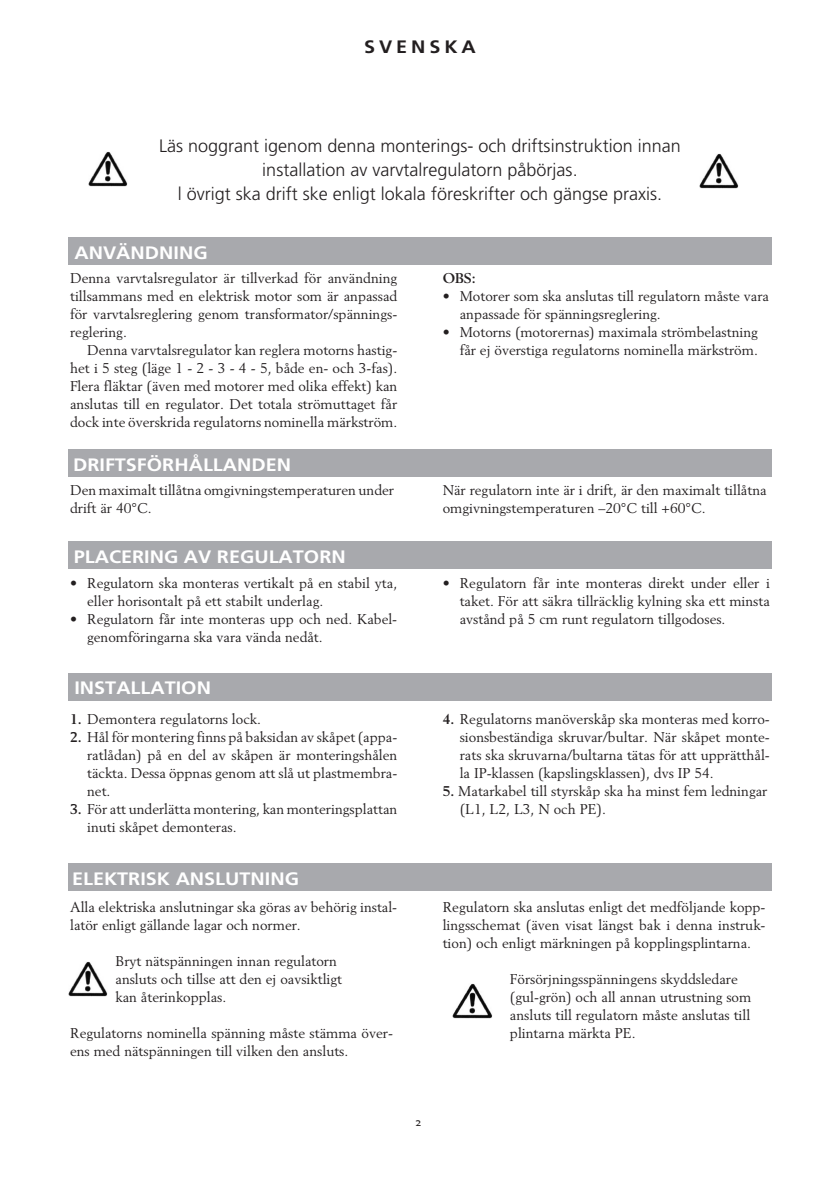
<style>
.page{position:relative;width:840px;height:1191px;background:#fff}
.page>*{position:absolute;margin:0;border:0;box-sizing:border-box;transform-origin:0 0}
.Impact{font:300 18px "Frutiger LT Std";color:#231f20}
.t1{font:700 18px "Frutiger LT Std";color:#fff;scale:1.1 1}
.t2{font:700 18px "Frutiger LT Std";letter-spacing:.2em;color:#231f20;scale:1.1 1}
.Impact-2{font:14px/18px "Berling LT Std";color:#231f20}
.Impact-3{font:700 14px "Berling LT Std";color:#231f20}
.t3{font:12px "Berling Nova Text Pro";color:#231f20}
.s1{font-weight:700}
</style>
<div class="page">
<div style="left:68px;top:237px;width:703px;height:28px;background:#a8a9ad"></div>
<div style="left:68px;top:449px;width:703px;height:27px;background:#a8a9ad"></div>
<div style="left:68px;top:541px;width:703px;height:27px;background:#a8a9ad"></div>
<div style="left:68px;top:673px;width:703px;height:28px;background:#a8a9ad"></div>
<div style="left:68px;top:863px;width:703px;height:27px;background:#a8a9ad"></div>
<img style="left:88px;top:151px;width:40px;height:36px">
<img style="left:699px;top:153px;width:39px;height:36px">
<img style="left:68px;top:961px;width:39px;height:36px">
<img style="left:452px;top:984px;width:40px;height:35px">
<p class="t2" style="left:364px;top:36px;width:103px">SVENSKA</p>
<p class="Impact" style="left:159px;top:135px;width:523px">Läs noggrant igenom denna monterings- och driftsinstruktion innan</p>
<p class="Impact" style="left:262px;top:159px;width:317px">installation av varvtalregulatorn påbörjas.</p>
<p class="Impact" style="left:178px;top:183px;width:486px">l övrigt ska drift ske enligt lokala föreskrifter och gängse praxis.</p>
<p class="t1" style="left:74px;top:242px;width:122px">ANVÄNDNING</p>
<p class="Impact-2" style="left:70px;top:269px;width:328px;text-align:justify">Denna varvtalsregulator är tillverkad för användning tillsammans med en elektrisk motor som är anpassad för varvtalsreglering genom transformator/spännings&shy;reglering.</p>
<p class="Impact-2" style="left:70px;top:341px;width:328px;text-align:justify;text-indent:17px">Denna varvtalsregulator kan reglera motorns hastig&shy;het i 5 steg (läge 1 - 2 - 3 - 4 - 5, både en- och 3-fas).<br>Flera fläktar (även med motorer med olika effekt) kan</p>
<p class="Impact-2" style="left:70px;top:395px;width:328px">anslutas till en regulator. Det totala strömuttaget får dock inte överskrida regulatorns nominella märkström.</p>
<p class="t1" style="left:73px;top:454px;width:200px">DRIFTSFÖRHÅLLANDEN</p>
<p class="Impact-3" style="left:442px;top:270px;width:34px">OBS:</p>
<p class="Impact-2" style="left:442px;top:287px;width:328px">• Motorer som ska anslutas till regulatorn måste vara</p>
<p class="Impact-2" style="left:459px;top:305px;width:202px">anpassade för spänningsreglering.</p>
<p class="Impact-2" style="left:442px;top:323px;width:316px">• Motorns (motorernas) maximala strömbelastning</p>
<p class="Impact-2" style="left:459px;top:341px;width:299px">får ej överstiga regulatorns nominella märkström.</p>
<p class="Impact-2" style="left:70px;top:481px;width:325px">Den maximalt tillåtna omgivningstemperaturen under drift är 40°C.</p>
<p class="Impact-2" style="left:442px;top:481px;width:325px">När regulatorn inte är i drift, är den maximalt tillåtna omgivningstemperaturen –20°C till +60°C.</p>
<p class="t1" style="left:74px;top:545px;width:249px">PLACERING AV REGULATORN</p>
<p class="Impact-2" style="left:70px;top:573px;width:328px">• Regulatorn ska monteras vertikalt på en stabil yta,</p>
<p class="Impact-2" style="left:87px;top:591px;width:237px">eller horisontalt på ett stabilt underlag.</p>
<p class="Impact-2" style="left:70px;top:609px;width:328px">• Regulatorn får inte monteras upp och ned. Kabel-</p>
<p class="Impact-2" style="left:87px;top:627px;width:237px">genomföringarna ska vara vända nedåt.</p>
<p class="t1" style="left:74px;top:677px;width:126px">INSTALLATION</p>
<p class="Impact-2" style="left:70px;top:710px;width:192px"><span class="s1">1.</span> Demontera regulatorns lock.</p>
<p class="Impact-2" style="left:70px;top:728px;width:328px"><span class="s1">2.</span> Hål för montering finns på baksidan av skåpet (appa-</p>
<p class="Impact-2" style="left:87px;top:746px;width:311px">ratlådan) på en del av skåpen är monteringshålen</p>
<p class="Impact-2" style="left:87px;top:764px;width:311px">täckta. Dessa öppnas genom att slå ut plastmembra-</p>
<p class="Impact-2" style="left:87px;top:782px;width:25px">net.</p>
<p class="Impact-2" style="left:70px;top:800px;width:328px"><span class="s1">3.</span> För att underlätta montering, kan monteringsplattan</p>
<p class="Impact-2" style="left:87px;top:818px;width:151px">inuti skåpet demonteras.</p>
<p class="t1" style="left:72px;top:867px;width:208px">ELEKTRISK ANSLUTNING</p>
<p class="Impact-2" style="left:70px;top:897px;width:328px">Alla elektriska anslutningar ska göras av behörig instal-</p>
<p class="Impact-2" style="left:70px;top:915px;width:232px">latör enligt gällande lagar och normer.</p>
<p class="Impact-2" style="left:115px;top:951px;width:223px">Bryt nätspänningen innan regulatorn</p>
<p class="Impact-2" style="left:115px;top:969px;width:228px">ansluts och tillse att den ej oavsiktligt</p>
<p class="Impact-2" style="left:115px;top:987px;width:112px">kan återinkopplas.</p>
<p class="Impact-2" style="left:70px;top:1023px;width:324px">Regulatorns nominella spänning måste stämma över&shy;ens med nätspänningen till vilken den ansluts.</p>
<p class="Impact-2" style="left:442px;top:573px;width:328px">• Regulatorn får inte monteras direkt under eller i</p>
<p class="Impact-2" style="left:459px;top:591px;width:311px">taket. För att säkra tillräcklig kylning ska ett minsta</p>
<p class="Impact-2" style="left:459px;top:609px;width:267px">avstånd på 5 cm runt regulatorn tillgodoses.</p>
<p class="Impact-2" style="left:442px;top:710px;width:328px"><span class="s1">4.</span> Regulatorns manöverskåp ska monteras med korro-</p>
<p class="Impact-2" style="left:459px;top:728px;width:311px">sionsbeständiga skruvar/bultar. När skåpet monte-</p>
<p class="Impact-2" style="left:459px;top:746px;width:311px">rats ska skruvarna/bultarna tätas för att upprätthål-</p>
<p class="Impact-2" style="left:459px;top:764px;width:255px">la IP-klassen (kapslingsklassen), dvs IP 54.</p>
<p class="Impact-2" style="left:442px;top:782px;width:326px"><span class="s1">5.</span> Matarkabel till styrskåp ska ha minst fem ledningar</p>
<p class="Impact-2" style="left:459px;top:800px;width:148px">(L1, L2, L3, N och PE).</p>
<p class="Impact-2" style="left:442px;top:897px;width:324px;text-align:justify">Regulatorn ska anslutas enligt det medföljande kopp&shy;lingsschemat (även visat längst bak i denna instruk&shy;tion) och enligt märkningen på kopplingsplintarna.</p>
<p class="Impact-2" style="left:509px;top:969px;width:243px">Försörjningsspänningens skyddsledare (gul-grön) och all annan utrustning som ansluts till regulatorn måste anslutas till plintarna märkta PE.</p>
<p class="t3" style="left:415px;top:1113px;width:7px">2</p>
</div>
